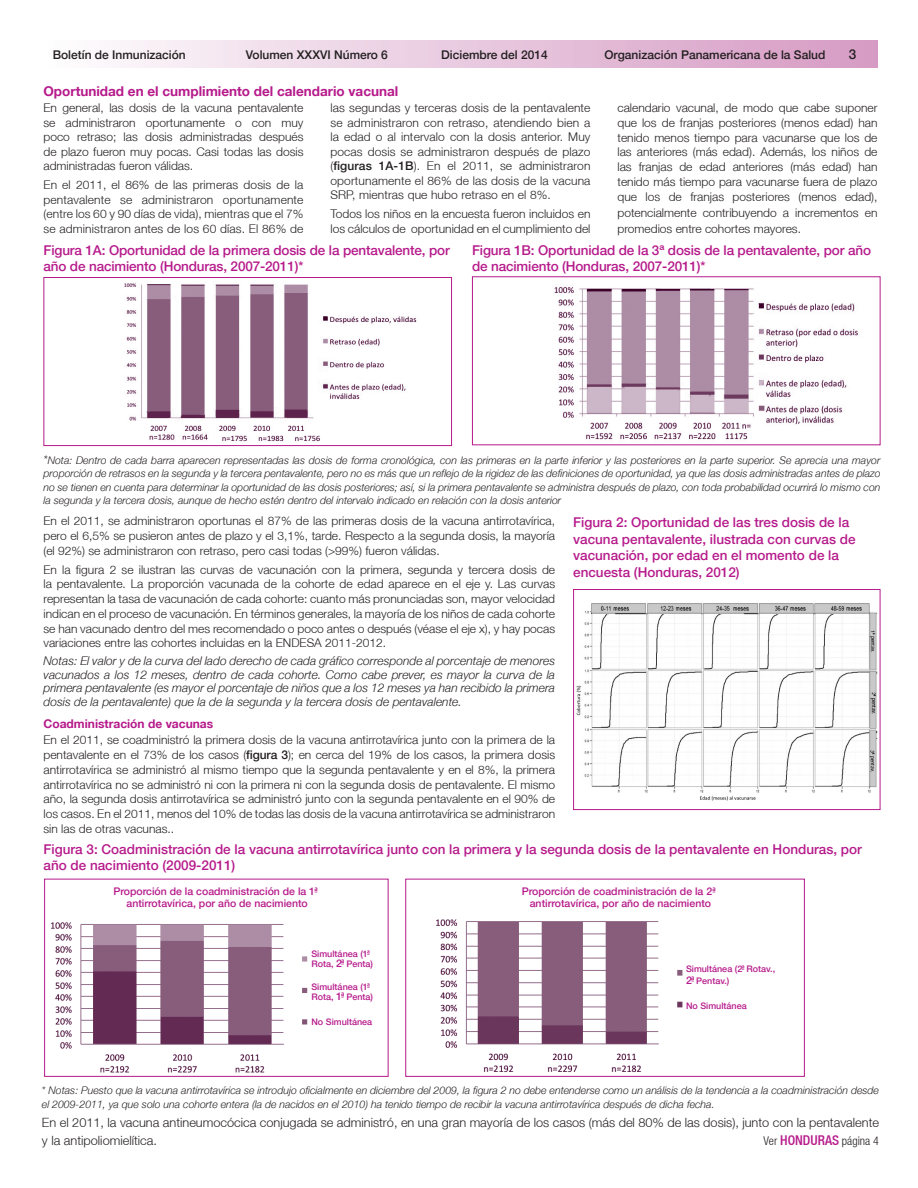
<style>
.page{position:relative;width:918px;height:1188px;background:#fff}
.page>*{position:absolute;margin:0;border:0;box-sizing:border-box;transform-origin:0 0}
.Figure_header{font:500 13.5px/16.5px "Helvetica Neue LT";color:#b61a8b}
.subhead{font:700 13.5px "Helvetica Neue LT";color:#b61a8b}
.t1{font:500 13.5px "Helvetica Neue";color:#231f20}
.notes{font:300 12.75px/18px "Helvetica Neue LT";color:#231f20}
.text_8_9_8{font:300 12px/14.5px "Helvetica Neue LT";color:#231f20;text-align:justify}
.notes-2{font:italic 300 12px/13.5px "Helvetica Neue LT";color:#231f20;text-align:justify}
.t2{font:500 12px "Helvetica Neue";color:#231f20}
.subhead-2{font:700 12px "Helvetica Neue LT";color:#b61a8b}
.notes-3{font:300 condensed 12px "Helvetica Neue LT";color:#231f20}
.notes-4{font:italic 300 10.5px/13.5px "Helvetica Neue LT";color:#231f20;text-align:justify}
.Figure_header-2{font:500 10.5px "Helvetica Neue LT";color:#b61a8b}
.Figure_header-3{font:500 9px/10.5px "Helvetica Neue LT";color:#b61a8b}
.s1{font-weight:500}
.s2{font-size:12px}
.s3{font-family:"Calibri";font-weight:400}
.s4{font-size:10.5px}
.s5{font-family:"Calibri";font-weight:400;font-size:10.5px}
.s6{font-weight:500;font-size:13.5px;color:#b61a8b}
</style>
<div class="page">
<div style="left:40px;top:40px;width:838px;height:28px;background:linear-gradient(to right,#fdfdfe,#d59ac3)"></div>
<img style="left:124px;top:283px;width:293px;height:159px">
<div style="left:43px;top:277px;width:409px;height:169px;border:1px solid #b61a8b"></div>
<img style="left:554px;top:286px;width:304px;height:154px">
<div style="left:472px;top:276px;width:408px;height:169px;border:1px solid #b61a8b"></div>
<img style="left:51px;top:922px;width:257px;height:151px">
<div style="left:44px;top:879px;width:345px;height:198px;border:1px solid #b61a8b"></div>
<img style="left:436px;top:919px;width:247px;height:154px">
<div style="left:405px;top:879px;width:400px;height:198px;border:1px solid #b61a8b"></div>
<img style="left:576px;top:603px;width:302px;height:198px">
<div style="left:573px;top:589px;width:307px;height:221px;border:1px solid #b61a8b"></div>
<p class="t2" style="left:53px;top:45px;width:135px">Boletín de Inmunización</p>
<p class="t2" style="left:246px;top:45px;width:144px">Volumen XXXVI Número 6</p>
<p class="t2" style="left:441px;top:45px;width:108px">Diciembre del 2014</p>
<p class="t2" style="left:605px;top:45px;width:222px">Organización Panamericana de la Salud</p>
<p class="t1" style="left:849px;top:43px;width:9px">3</p>
<p class="subhead" style="left:43px;top:83px;width:356px">Oportunidad en el cumplimiento del calendario vacunal</p>
<p class="text_8_9_8" style="left:43px;top:100px;width:262px">En general, las dosis de la vacuna pentavalente se administraron oportunamente o con muy poco retraso; las dosis administradas después de plazo fueron muy pocas. Casi todas las dosis administradas fueron válidas.</p>
<p class="text_8_9_8" style="left:43px;top:177px;width:262px">En el 2011, el 86% de las primeras dosis de la pentavalente se administraron oportunamente (entre los 60 y 90 días de vida), mientras que el 7% se administraron antes de los 60 días. El 86% de</p>
<p class="text_8_9_8" style="left:330px;top:100px;width:262px">las segundas y terceras dosis de la pentavalente se administraron con retraso, atendiendo bien a la edad o al intervalo con la dosis anterior. Muy pocas dosis se administraron después de plazo (<span class="s1">figuras 1A-1B</span>). En el 2011, se administraron oportunamente el 86% de las dosis de la vacuna SRP, mientras que hubo retraso en el 8%.</p>
<p class="text_8_9_8" style="left:330px;top:206px;width:262px">Todos los niños en la encuesta fueron incluidos en los cálculos de oportunidad en el cumplimiento del</p>
<p class="text_8_9_8" style="left:617px;top:100px;width:262px">calendario vacunal, de modo que cabe suponer que los de franjas posteriores (menos edad) han tenido menos tiempo para vacunarse que los de las anteriores (más edad). Además, los niños de las franjas de edad anteriores (más edad) han tenido más tiempo para vacunarse fuera de plazo que los de franjas posteriores (menos edad),</p>
<p class="text_8_9_8" style="left:617px;top:204px;width:262px;line-height:16px">potencialmente contribuyendo a incrementos en promedios entre cohortes mayores.</p>
<p class="Figure_header" style="left:44px;top:241px;width:408px">Figura 1A: Oportunidad de la primera dosis de la pentavalente, por año de nacimiento (Honduras, 2007-2011)*</p>
<p class="Figure_header" style="left:472px;top:241px;width:400px">Figura 1B: Oportunidad de la 3ª dosis de la pentavalente, por año de nacimiento (Honduras, 2007-2011)*</p>
<p class="notes-4" style="left:44px;top:453px;width:839px"><span class="s2">*</span>Nota: Dentro de cada barra aparecen representadas las dosis de forma cronológica, con las primeras en la parte inferior y las posteriores en la parte superior. Se aprecia una mayor proporción de retrasos en la segunda y la tercera pentavalente, pero no es más que un reflejo de la rigidez de las definiciones de oportunidad, ya que las dosis administradas antes de plazo no se tienen en cuenta para determinar la oportunidad de las dosis posteriores; así, si la primera pentavalente se administra después de plazo, con toda probabilidad ocurrirá lo mismo con la segunda y la tercera dosis, aunque de hecho estén dentro del intervalo indicado en relación con la dosis anterior</p>
<p class="text_8_9_8" style="left:44px;top:513px;width:513px">En el 2011, se administraron oportunas el 87% de las primeras dosis de la vacuna antirrotavírica, pero el 6,5% se pusieron antes de plazo y el 3,1%, tarde. Respecto a la segunda dosis, la mayoría (el 92%) se administraron con retraso, pero casi todas (&gt;99%) fueron válidas.</p>
<p class="text_8_9_8" style="left:44px;top:562px;width:513px">En la figura 2 se ilustran las curvas de vacunación con la primera, segunda y tercera dosis de la pentavalente. La proporción vacunada de la cohorte de edad aparece en el eje y. Las curvas representan la tasa de vacunación de cada cohorte: cuanto más pronunciadas son, mayor velocidad indican en el proceso de vacunación. En términos generales, la mayoría de los niños de cada cohorte se han vacunado dentro del mes recomendado o poco antes o después (véase el eje x), y hay pocas variaciones entre las cohortes incluidas en la ENDESA 2011-2012.</p>
<p class="notes-2" style="left:44px;top:654px;width:513px">Notas: El valor y de la curva del lado derecho de cada gráfico corresponde al porcentaje de menores vacunados a los 12 meses, dentro de cada cohorte. Como cabe prever, es mayor la curva de la primera pentavalente (es mayor el porcentaje de niños que a los 12 meses ya han recibido la primera dosis de la pentavalente) que la de la segunda y la tercera dosis de pentavalente.</p>
<p class="subhead-2" style="left:44px;top:717px;width:171px">Coadministración de vacunas</p>
<p class="text_8_9_8" style="left:44px;top:733px;width:513px">En el 2011, se coadministró la primera dosis de la vacuna antirrotavírica junto con la primera de la pentavalente en el 73% de los casos (<span class="s1">figura 3</span>); en cerca del 19% de los casos, la primera dosis antirrotavírica se administró al mismo tiempo que la segunda pentavalente y en el 8%, la primera antirrotavírica no se administró ni con la primera ni con la segunda dosis de pentavalente. El mismo año, la segunda dosis antirrotavírica se administró junto con la segunda pentavalente en el 90% de los casos. En el 2011, menos del 10% de todas las dosis de la vacuna antirrotavírica se administraron sin las de otras vacunas..</p>
<p class="Figure_header" style="left:44px;top:840px;width:820px">Figura 3: Coadministración de la vacuna antirrotavírica junto con la primera y la segunda dosis de la pentavalente en Honduras, por año de nacimiento (2009-2011)</p>
<p class="Figure_header" style="left:573px;top:514px;width:284px">Figura 2: Oportunidad de las tres dosis de la vacuna pentavalente, ilustrada con curvas de vacunación, por edad en el momento de la encuesta (Honduras, 2012)</p>
<p class="Figure_header-2" style="left:113px;top:885px;width:206px">Proporción de la coadministración de la 1<span class="s3">ª</span></p>
<p class="Figure_header-2" style="left:127px;top:897px;width:183px">antirrotavírica, por año de nacimiento</p>
<p class="Figure_header-3" style="left:312px;top:948px;width:63px">Simultánea (1<span class="s3">ª<br></span>Rota, <span class="s4">2</span><span class="s5">ª</span> Penta)</p>
<p class="Figure_header-3" style="left:312px;top:981px;width:63px">Simultánea (1<span class="s3">ª<br></span>Rota, <span class="s4">1</span><span class="s5">ª</span> Penta)</p>
<p class="Figure_header-3" style="left:312px;top:1016px;width:62px">No Simultánea</p>
<p class="Figure_header-2" style="left:522px;top:885px;width:196px">Proporción de coadministración de la 2<span class="s3">ª</span></p>
<p class="Figure_header-2" style="left:530px;top:897px;width:183px">antirrotavírica, por año de nacimiento</p>
<p class="Figure_header-3" style="left:686px;top:963px;width:91px;line-height:12px">Simultánea (2<span class="s3">ª</span> Rotav.,<br><span class="s4">2</span><span class="s5">ª</span> Pentav.)</p>
<p class="Figure_header-3" style="left:686px;top:1000px;width:62px">No Simultánea</p>
<p class="notes-4" style="left:42px;top:1084px;width:839px">* Notas: Puesto que la vacuna antirrotavírica se introdujo oficialmente en diciembre del 2009, la figura 2 no debe entenderse como un análisis de la tendencia a la coadministración desde el 2009-2011, ya que solo una cohorte entera (la de nacidos en el 2010) ha tenido tiempo de recibir la vacuna antirrotavírica después de dicha fecha.</p>
<p class="notes" style="left:42px;top:1113px;width:839px">En el 2011, la vacuna antineumocócica conjugada se administró, en una gran mayoría de los casos (más del 80% de las dosis), junto con la pentavalente y la antipoliomielítica.</p>
<p class="notes-3" style="left:764px;top:1134px;width:117px">Ver <span class="s6">HONDURAS</span> página 4</p>
</div>
